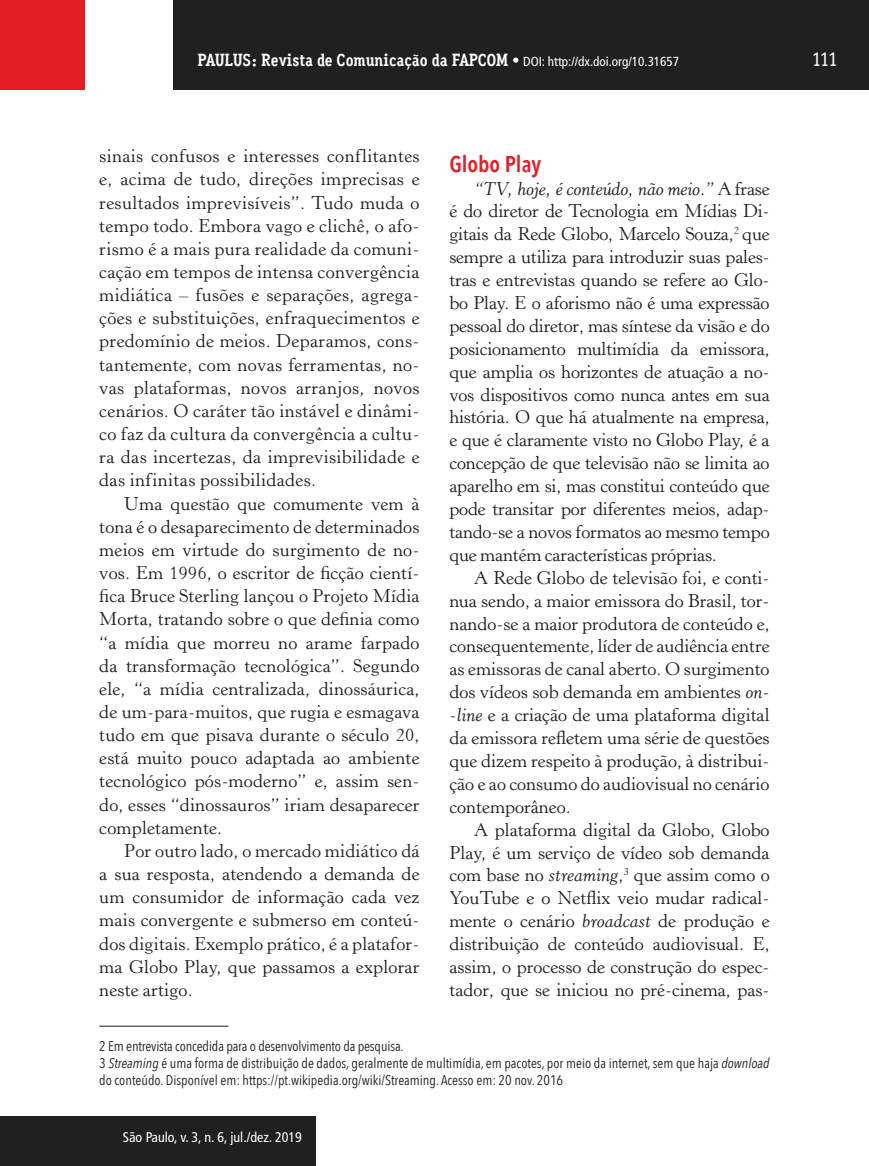
<style>
.page{position:relative;width:869px;height:1166px;background:#fff}
.page>*{position:absolute;margin:0;border:0;box-sizing:border-box;transform-origin:0 0}
.t1{font:600 22.75px "Avenir Next Condensed";color:#e41e25}
.t2{font:500 19.25px "Aaux Office";color:#fff}
.t3{font:18.38px/23.1px "Horley Old Style";letter-spacing:.005em;color:#231f20;text-align:justify}
.t4{font:700 17.5px "Aaux Office";color:#fff}
.t5{font:14px/16.8px "Avenir Next Condensed";color:#231f20}
.t6{font:condensed 14px "Frutiger LT Std";color:#fff}
.s1{font-weight:500}
.s2{font-family:"Frutiger LT Std";font-weight:400;font-stretch:condensed;font-size:13.12px}
.s3{font-style:italic}
</style>
<div class="page">
<div style="left:173px;top:0;width:695px;height:89px;background:#231f20"></div>
<div style="left:0;top:0;width:85px;height:90px;background:#e41e25"></div>
<div style="left:1px;top:1116px;width:314px;height:50px;background:#231f20"></div>
<hr style="left:99px;top:1025px;width:129px;height:1px;background:#231f20">
<p class="t4" style="left:197px;top:49px;width:483px">PAULUS: Revista de Comunicação da FAPCOM <span class="s1">•</span> <span class="s2">DOI: http://dx.doi.org/10.31657</span></p>
<p class="t2" style="left:812px;top:48px;width:26px">111</p>
<p class="t3" style="left:99px;top:145px;width:322px">sinais confusos e interesses conflitantes e, acima de tudo, direções imprecisas e resultados imprevisíveis”. Tudo muda o tempo todo. Embora vago e clichê, o afo&shy;rismo é a mais pura realidade da comuni&shy;cação em tempos de intensa convergência midiática – fusões e separações, agrega&shy;ções e substituições, enfraquecimentos e predomínio de meios. Deparamos, cons&shy;tantemente, com novas ferramentas, no&shy;vas plataformas, novos arranjos, novos cenários. O caráter tão instável e dinâmi&shy;co faz da cultura da convergência a cultu&shy;ra das incertezas, da imprevisibilidade e das infinitas possibilidades.</p>
<p class="t3" style="left:99px;top:492px;width:321px;text-indent:25px">Uma questão que comumente vem à tona é o desaparecimento de determinados meios em virtude do surgimento de no&shy;vos. Em 1996, o escritor de ficção cientí&shy;fica Bruce Sterling lançou o Projeto Mídia Morta, tratando sobre o que definia como “a mídia que morreu no arame farpado da transformação tecnológica”. Segundo ele, “a mídia centralizada, dinossáurica, de um-para-muitos, que rugia e esmagava tudo em que pisava durante o século 20, está muito pouco adaptada ao ambiente tecnológico pós-moderno” e, assim sen&shy;do, esses “dinossauros” iriam desaparecer completamente.</p>
<p class="t3" style="left:99px;top:839px;width:322px;text-indent:25px">Por outro lado, o mercado midiático dá a sua resposta, atendendo a demanda de um consumidor de informação cada vez mais convergente e submerso em conteú&shy;dos digitais. Exemplo prático, é a platafor&shy;ma Globo Play, que passamos a explorar neste artigo.</p>
<p class="t1" style="left:449px;top:150px;width:93px">Globo Play</p>
<p class="t3" style="left:449px;top:177px;width:322px;text-indent:25px"><span class="s3">“TV, hoje, é conteúdo, não meio</span>.<span class="s3">”</span> A frase é do diretor de Tecnologia em Mídias Di&shy;gitais da Rede Globo, Marcelo Souza,<sup>2</sup> que sempre a utiliza para introduzir suas pales&shy;tras e entrevistas quando se refere ao Glo&shy;bo Play. E o aforismo não é uma expressão pessoal do diretor, mas síntese da visão e do posicionamento multimídia da emissora, que amplia os horizontes de atuação a no&shy;vos dispositivos como nunca antes em sua história. O que há atualmente na empresa, e que é claramente visto no Globo Play, é a concepção de que televisão não se limita ao aparelho em si, mas constitui conteúdo que pode transitar por diferentes meios, adap&shy;tando-se a novos formatos ao mesmo tempo que mantém características próprias.</p>
<p class="t3" style="left:449px;top:566px;width:321px;text-indent:25px">A Rede Globo de televisão foi, e conti&shy;nua sendo, a maior emissora do Brasil, tor&shy;nando-se a maior produtora de conteúdo e, consequentemente, líder de audiência entre as emissoras de canal aberto. O surgimento dos vídeos sob demanda em ambientes <span class="s3">on--line</span> e a criação de uma plataforma digital da emissora refletem uma série de questões que dizem respeito à produção, à distribui&shy;ção e ao consumo do audiovisual no cenário contemporâneo.</p>
<p class="t3" style="left:449px;top:818px;width:321px;text-indent:25px">A plataforma digital da Globo, Globo Play, é um serviço de vídeo sob demanda com base no <span class="s3">streaming</span>,<sup>3</sup> que assim como o YouTube e o Netflix veio mudar radical&shy;mente o cenário <span class="s3">broadcast</span> de produção e distribuição de conteúdo audiovisual. E, assim, o processo de construção do espec&shy;tador, que se iniciou no pré-cinema, pas-</p>
<p class="t5" style="left:99px;top:1038px;width:671px">2 Em entrevista concedida para o desenvolvimento da pesquisa.<br>3 <span class="s3">Streaming</span> é uma forma de distribuição de dados, geralmente de multimídia, em pacotes, por meio da internet, sem que haja <span class="s3">download </span>do conteúdo. Disponível em: https://pt.wikipedia.org/wiki/Streaming. Acesso em: 20 nov. 2016</p>
<p class="t6" style="left:123px;top:1129px;width:180px">São Paulo, v. 3, n. 6, jul./dez. 2019</p>
</div>
